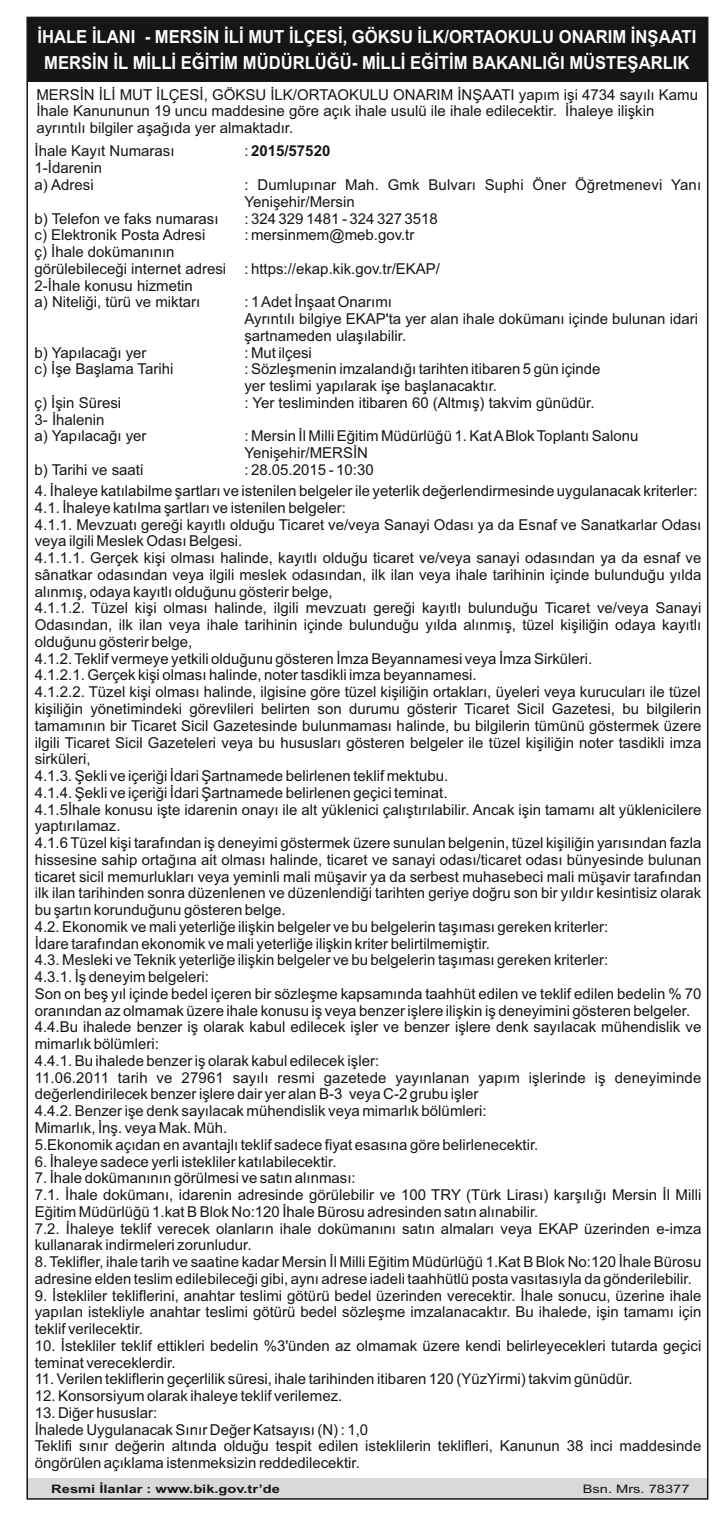
<style>
.page{position:relative;width:723px;height:1531px;background:#fff}
.page>*{position:absolute;margin:0;border:0;box-sizing:border-box;transform-origin:0 0}
.t1{font:700 18px/26.4px "Arial";color:#fff;text-align:center;scale:.92 1}
.t2{font:15px/16.8px "Arial";color:#151616}
.t3{font:700 15px "Arial";color:#151616}
.t4{font:700 11.7px "Arial";color:#151616;scale:1.25 1}
.t5{font:11.7px "Arial";color:#151616;scale:1.25 1}
.s1{font-weight:400}
</style>
<div class="page">
<div style="left:28px;top:18px;width:679px;height:64px;background:#151616"></div>
<div style="left:27px;top:1478px;width:681px;height:21px;background:#d9d9da"></div>
<p class="t1" style="left:37px;top:25px;width:718px">İHALE İLANI - MERSİN İLİ MUT İLÇESİ, GÖKSU İLK/ORTAOKULU ONARIM İNŞAATI<br>MERSİN İL MİLLİ EĞİTİM MÜDÜRLÜĞÜ- MİLLİ EĞİTİM BAKANLIĞI MÜSTEŞARLIK</p>
<p class="t2" style="left:36px;top:87px;width:663px">MERSİN İLİ MUT İLÇESİ, GÖKSU İLK/ORTAOKULU ONARIM İNŞAATI yapım işi 4734 sayılı Kamu<br>İhale Kanununun 19 uncu maddesine göre açık ihale usulü ile ihale edilecektir. İhaleye ilişkin ayrıntılı bilgiler aşağıda yer almaktadır.</p>
<p class="t2" style="left:35px;top:144px;width:142px">İhale Kayıt Numarası<br>1-İdarenin<br>a) Adresi</p>
<p class="t2" style="left:35px;top:211px;width:193px">b) Telefon ve faks numarası c) Elektronik Posta Adresi<br>ç) İhale dokümanının görülebileceği internet adresi<br>2-İhale konusu hizmetin<br>a) Niteliği, türü ve miktarı</p>
<p class="t2" style="left:35px;top:345px;width:140px">b) Yapılacağı yer<br>c) İşe Başlama Tarihi</p>
<p class="t2" style="left:35px;top:396px;width:114px">ç) İşin Süresi<br>3- İhalenin<br>a) Yapılacağı yer</p>
<p class="t2" style="left:35px;top:463px;width:110px">b) Tarihi ve saati</p>
<p class="t3" style="left:244px;top:146px;width:87px"><span class="s1">:</span> 2015/57520</p>
<p class="t2" style="left:244px;top:178px;width:458px">: Dumlupınar Mah. Gmk Bulvarı Suphi Öner Öğretmenevi Yanı<br>Yenişehir/Mersin<br>: 324 329 1481 - 324 327 3518<br>: mersinmem@meb.gov.tr</p>
<p class="t2" style="left:244px;top:261px;width:197px">: https://ekap.kik.gov.tr/EKAP/</p>
<p class="t2" style="left:244px;top:295px;width:455px">: 1 Adet İnşaat Onarımı<br>Ayrıntılı bilgiye EKAP'ta yer alan ihale dokümanı içinde bulunan idari şartnameden ulaşılabilir.<br>: Mut ilçesi<br>: Sözleşmenin imzalandığı tarihten itibaren 5 gün içinde<br>yer teslimi yapılarak işe başlanacaktır.<br>: Yer tesliminden itibaren 60 (Altmış) takvim günüdür.</p>
<p class="t2" style="left:244px;top:429px;width:396px">: Mersin İl Milli Eğitim Müdürlüğü 1. Kat ABlok Toplantı Salonu<br>Yenişehir/MERSİN<br>: 28.05.2015 - 10:30</p>
<p class="t2" style="left:35px;top:484px;width:668px">4. İhaleye katılabilme şartları ve istenilen belgeler ile yeterlik değerlendirmesinde uygulanacak kriterler:<br>4.1. İhaleye katılma şartları ve istenilen belgeler:<br>4.1.1. Mevzuatı gereği kayıtlı olduğu Ticaret ve/veya Sanayi Odası ya da Esnaf ve Sanatkarlar Odası veya ilgili Meslek Odası Belgesi.<br>4.1.1.1. Gerçek kişi olması halinde, kayıtlı olduğu ticaret ve/veya sanayi odasından ya da esnaf ve sânatkar odasından veya ilgili meslek odasından, ilk ilan veya ihale tarihinin içinde bulunduğu yılda alınmış, odaya kayıtlı olduğunu gösterir belge,<br>4.1.1.2. Tüzel kişi olması halinde, ilgili mevzuatı gereği kayıtlı bulunduğu Ticaret ve/veya Sanayi Odasından, ilk ilan veya ihale tarihinin içinde bulunduğu yılda alınmış, tüzel kişiliğin odaya kayıtlı olduğunu gösterir belge,<br>4.1.2. Teklif vermeye yetkili olduğunu gösteren İmza Beyannamesi veya İmza Sirküleri.<br>4.1.2.1. Gerçek kişi olması halinde, noter tasdikli imza beyannamesi.<br>4.1.2.2. Tüzel kişi olması halinde, ilgisine göre tüzel kişiliğin ortakları, üyeleri veya kurucuları ile tüzel kişiliğin yönetimindeki görevlileri belirten son durumu gösterir Ticaret Sicil Gazetesi, bu bilgilerin tamamının bir Ticaret Sicil Gazetesinde bulunmaması halinde, bu bilgilerin tümünü göstermek üzere ilgili Ticaret Sicil Gazeteleri veya bu hususları gösteren belgeler ile tüzel kişiliğin noter tasdikli imza sirküleri,<br>4.1.3. Şekli ve içeriği İdari Şartnamede belirlenen teklif mektubu.<br>4.1.4. Şekli ve içeriği İdari Şartnamede belirlenen geçici teminat.<br>4.1.5İhale konusu işte idarenin onayı ile alt yüklenici çalıştırılabilir. Ancak işin tamamı alt yüklenicilere yaptırılamaz.<br>4.1.6 Tüzel kişi tarafından iş deneyimi göstermek üzere sunulan belgenin, tüzel kişiliğin yarısından fazla hissesine sahip ortağına ait olması halinde, ticaret ve sanayi odası/ticaret odası bünyesinde bulunan ticaret sicil memurlukları veya yeminli mali müşavir ya da serbest muhasebeci mali müşavir tarafından ilk ilan tarihinden sonra düzenlenen ve düzenlendiği tarihten geriye doğru son bir yıldır kesintisiz olarak bu şartın korunduğunu gösteren belge.<br>4.2. Ekonomik ve mali yeterliğe ilişkin belgeler ve bu belgelerin taşıması gereken kriterler:<br>İdare tarafından ekonomik ve mali yeterliğe ilişkin kriter belirtilmemiştir.<br>4.3. Mesleki ve Teknik yeterliğe ilişkin belgeler ve bu belgelerin taşıması gereken kriterler:<br>4.3.1. İş deneyim belgeleri:<br>Son on beş yıl içinde bedel içeren bir sözleşme kapsamında taahhüt edilen ve teklif edilen bedelin % 70 oranından az olmamak üzere ihale konusu iş veya benzer işlere ilişkin iş deneyimini gösteren belgeler.<br>4.4.Bu ihalede benzer iş olarak kabul edilecek işler ve benzer işlere denk sayılacak mühendislik ve mimarlık bölümleri:<br>4.4.1. Bu ihalede benzer iş olarak kabul edilecek işler:<br>11.06.2011 tarih ve 27961 sayılı resmi gazetede yayınlanan yapım işlerinde iş deneyiminde değerlendirilecek benzer işlere dair yer alan B-3 veya C-2 grubu işler<br>4.4.2. Benzer işe denk sayılacak mühendislik veya mimarlık bölümleri:<br>Mimarlık, İnş. veya Mak. Müh.<br>5.Ekonomik açıdan en avantajlı teklif sadece fiyat esasına göre belirlenecektir.</p>
<p class="t2" style="left:35px;top:1154px;width:303px">6. İhaleye sadece yerli istekliler katılabilecektir.</p>
<p class="t2" style="left:35px;top:1171px;width:668px">7. İhale dokümanının görülmesi ve satın alınması:<br>7.1. İhale dokümanı, idarenin adresinde görülebilir ve 100 TRY (Türk Lirası) karşılığı Mersin İl Milli Eğitim Müdürlüğü 1.kat B Blok No:120 İhale Bürosu adresinden satın alınabilir.<br>7.2. İhaleye teklif verecek olanların ihale dokümanını satın almaları veya EKAP üzerinden e-imza kullanarak indirmeleri zorunludur.</p>
<p class="t2" style="left:35px;top:1255px;width:668px">8. Teklifler, ihale tarih ve saatine kadar Mersin İl Milli Eğitim Müdürlüğü 1.Kat B Blok No:120 İhale Bürosu adresine elden teslim edilebileceği gibi, aynı adrese iadeli taahhütlü posta vasıtasıyla da gönderilebilir.</p>
<p class="t2" style="left:35px;top:1288px;width:668px;text-align:justify">9. İstekliler tekliflerini, anahtar teslimi götürü bedel üzerinden verecektir. İhale sonucu, üzerine ihale yapılan istekliyle anahtar teslimi götürü bedel sözleşme imzalanacaktır. Bu ihalede, işin tamamı için teklif verilecektir.</p>
<p class="t2" style="left:35px;top:1338px;width:668px">10. İstekliler teklif ettikleri bedelin %3'ünden az olmamak üzere kendi belirleyecekleri tutarda geçici teminat vereceklerdir.</p>
<p class="t2" style="left:35px;top:1372px;width:599px">11. Verilen tekliflerin geçerlilik süresi, ihale tarihinden itibaren 120 (YüzYirmi) takvim günüdür.</p>
<p class="t2" style="left:35px;top:1389px;width:309px">12. Konsorsiyum olarak ihaleye teklif verilemez.</p>
<p class="t2" style="left:35px;top:1405px;width:668px">13. Diğer hususlar:<br>İhalede Uygulanacak Sınır Değer Katsayısı (N) : 1,0<br>Teklifi sınır değerin altında olduğu tespit edilen isteklilerin teklifleri, Kanunun 38 inci maddesinde öngörülen açıklama istenmeksizin reddedilecektir.</p>
<p class="t4" style="left:51px;top:1484px;width:184px">Resmi İlanlar : www.bik.gov.tr’de</p>
<p class="t5" style="left:583px;top:1484px;width:87px">Bsn. Mrs. 78377</p>
</div>
